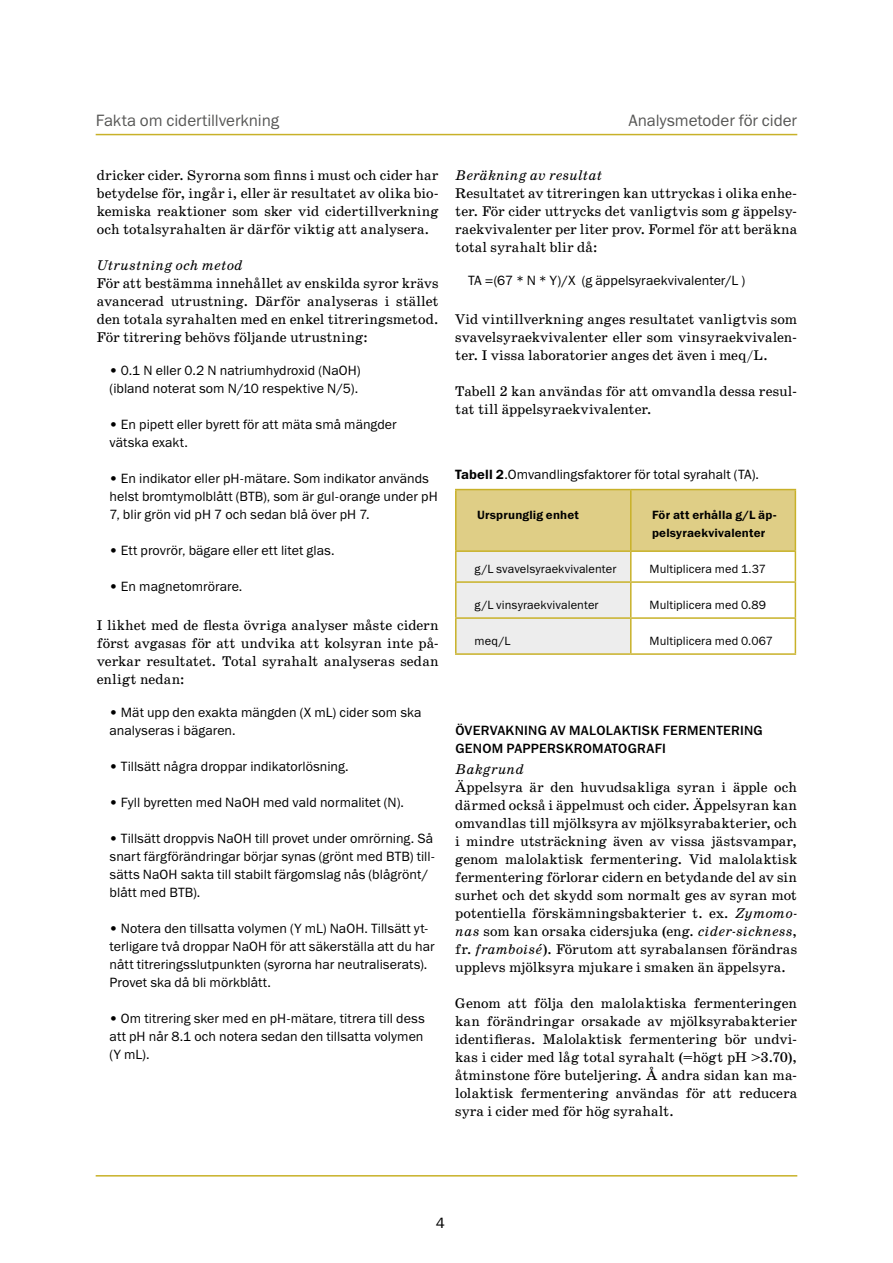
<style>
.page{position:relative;width:893px;height:1263px;background:#fff}
.page>*{position:absolute;margin:0;border:0;box-sizing:border-box;transform-origin:0 0}
.t1{font:16.5px "Franklin Gothic ITC";letter-spacing:-.005em;color:#575756}
.t2{font:15px "Franklin Gothic ITC";color:#000}
.t3{font:14.25px/18px "School";color:#000;text-align:justify}
.t4{font:italic 14.25px "School";letter-spacing:.005em;color:#000}
.t5{font:13.5px/18px "Franklin Gothic ITC";letter-spacing:.005em;color:#000}
.t6{font:500 13.5px/18px "Franklin Gothic ITC";letter-spacing:.015em;color:#000}
.t7{font:12px "Franklin Gothic ITC";letter-spacing:.01em;color:#000}
.t8{font:600 12px/18px "Franklin Gothic ITC";letter-spacing:.015em;color:#000}
.s1{font-weight:600}
.s2{font-style:italic}
</style>
<div class="page">
<hr style="left:96px;top:1175px;width:701px;height:1px;background:#c8b128">
<hr style="left:96px;top:134px;width:701px;height:1px;background:#c8b128">
<hr style="left:455px;top:489px;width:176px;height:1px;background:#c8b128">
<hr style="left:455px;top:490px;width:2px;height:60px;background:#c8b128">
<hr style="left:631px;top:489px;width:165px;height:1px;background:#c8b128">
<hr style="left:455px;top:550px;width:176px;height:2px;background:#c8b128">
<hr style="left:455px;top:552px;width:2px;height:29px;background:#c8b128">
<svg style="left:456px;top:490px;width:340px;height:163px"></svg>
<hr style="left:455px;top:581px;width:176px;height:2px;background:#c8b128">
<hr style="left:455px;top:583px;width:2px;height:34px;background:#c8b128">
<hr style="left:631px;top:581px;width:165px;height:2px;background:#c8b128">
<hr style="left:630px;top:583px;width:2px;height:34px;background:#c8b128">
<hr style="left:795px;top:583px;width:1px;height:34px;background:#c8b128">
<hr style="left:455px;top:617px;width:176px;height:2px;background:#c8b128">
<hr style="left:455px;top:619px;width:2px;height:34px;background:#c8b128">
<hr style="left:631px;top:617px;width:165px;height:2px;background:#c8b128">
<hr style="left:630px;top:619px;width:2px;height:34px;background:#c8b128">
<hr style="left:795px;top:619px;width:1px;height:34px;background:#c8b128">
<hr style="left:455px;top:653px;width:176px;height:2px;background:#c8b128">
<hr style="left:631px;top:653px;width:165px;height:2px;background:#c8b128">
<p class="t1" style="left:96px;top:110px;width:185px">Fakta om cidertillverkning</p>
<p class="t1" style="left:628px;top:110px;width:170px">Analysmetoder för cider</p>
<p class="t3" style="left:97px;top:166px;width:343px">dricker cider. Syrorna som finns i must och cider har betydelse för, ingår i, eller är resultatet av olika bio&shy;kemiska reaktioner som sker vid cidertillverkning och totalsyrahalten är därför viktig att analysera.</p>
<p class="t4" style="left:97px;top:257px;width:147px">Utrustning och metod</p>
<p class="t3" style="left:97px;top:274px;width:343px">För att bestämma innehållet av enskilda syror krävs avancerad utrustning. Därför analyseras i stället den totala syrahalten med en enkel titreringsmetod.<br>För titrering behövs följande utrustning:</p>
<p class="t5" style="left:110px;top:361px;width:252px">• 0.1 N eller 0.2 N natriumhydroxid (NaOH) (ibland noterat som N/10 respektive N/5).</p>
<p class="t5" style="left:110px;top:415px;width:289px">• En pipett eller byrett för att mäta små mängder vätska exakt.</p>
<p class="t5" style="left:110px;top:469px;width:330px">• En indikator eller pH-mätare. Som indikator används helst bromtymolblått (BTB), som är gul-orange under pH<br>7, blir grön vid pH 7 och sedan blå över pH 7.</p>
<p class="t5" style="left:110px;top:541px;width:226px">• Ett provrör, bägare eller ett litet glas.</p>
<p class="t5" style="left:110px;top:577px;width:134px">• En magnetomrörare.</p>
<p class="t3" style="left:97px;top:616px;width:343px">I likhet med de flesta övriga analyser måste cidern först avgasas för att undvika att kolsyran inte på&shy;verkar resultatet. Total syrahalt analyseras sedan enligt nedan:</p>
<p class="t5" style="left:110px;top:703px;width:313px">• Mät upp den exakta mängden (X mL) cider som ska analyseras i bägaren.</p>
<p class="t5" style="left:110px;top:757px;width:241px">• Tillsätt några droppar indikatorlösning.</p>
<p class="t5" style="left:110px;top:793px;width:296px">• Fyll byretten med NaOH med vald normalitet (N).</p>
<p class="t5" style="left:110px;top:829px;width:327px">• Tillsätt droppvis NaOH till provet under omrörning. Så snart färgförändringar börjar synas (grönt med BTB) till&shy;sätts NaOH sakta till stabilt färgomslag nås (blågrönt/ blått med BTB).</p>
<p class="t5" style="left:110px;top:919px;width:326px">• Notera den tillsatta volymen (Y mL) NaOH. Tillsätt yt&shy;terligare två droppar NaOH för att säkerställa att du har nått titreringsslutpunkten (syrorna har neutraliserats).<br>Provet ska då bli mörkblått.</p>
<p class="t5" style="left:110px;top:1009px;width:317px;text-align:justify">• Om titrering sker med en pH-mätare, titrera till dess att pH når 8.1 och notera sedan den tillsatta volymen (Y mL).</p>
<p class="t4" style="left:455px;top:167px;width:148px">Beräkning av resultat</p>
<p class="t3" style="left:455px;top:184px;width:343px">Resultatet av titreringen kan uttryckas i olika enhe&shy;ter. För cider uttrycks det vanligtvis som g äppelsy&shy;raekvivalenter per liter prov. Formel för att beräkna total syrahalt blir då:</p>
<p class="t5" style="left:468px;top:271px;width:279px">TA =(67 * N * Y)/X (g äppelsyraekvivalenter/L )</p>
<p class="t3" style="left:455px;top:310px;width:343px">Vid vintillverkning anges resultatet vanligtvis som svavelsyraekvivalenter eller som vinsyraekvivalen&shy;ter. I vissa laboratorier anges det även i meq/L.</p>
<p class="t3" style="left:455px;top:382px;width:343px">Tabell 2 kan användas för att omvandla dessa resul&shy;tat till äppelsyraekvivalenter.</p>
<p class="t5" style="left:455px;top:466px;width:305px"><span class="s1">Tabell 2</span>.Omvandlingsfaktorer för total syrahalt (TA).</p>
<p class="t8" style="left:477px;top:506px;width:103px">Ursprunglig enhet</p>
<p class="t8" style="left:652px;top:506px;width:126px">För att erhålla g/L äp&shy;pelsyraekvivalenter</p>
<p class="t7" style="left:475px;top:562px;width:143px">g/L svavelsyraekvivalenter</p>
<p class="t7" style="left:650px;top:562px;width:118px">Multiplicera med 1.37</p>
<p class="t7" style="left:475px;top:598px;width:126px">g/L vinsyraekvivalenter</p>
<p class="t7" style="left:650px;top:598px;width:118px">Multiplicera med 0.89</p>
<p class="t7" style="left:475px;top:634px;width:38px">meq/L</p>
<p class="t7" style="left:650px;top:634px;width:125px">Multiplicera med 0.067</p>
<p class="t6" style="left:455px;top:722px;width:309px">ÖVERVAKNING AV MALOLAKTISK FERMENTERING<br>GENOM PAPPERSKROMATOGRAFI</p>
<p class="t4" style="left:455px;top:761px;width:70px">Bakgrund</p>
<p class="t3" style="left:455px;top:778px;width:343px">Äppelsyra är den huvudsakliga syran i äpple och därmed också i äppelmust och cider. Äppelsyran kan omvandlas till mjölksyra av mjölksyrabakterier, och i mindre utsträckning även av vissa jästsvampar, genom malolaktisk fermentering. Vid malolaktisk fermentering förlorar cidern en betydande del av sin surhet och det skydd som normalt ges av syran mot potentiella förskämningsbakterier t. ex. <span class="s2">Zymomo&shy;nas</span> som kan orsaka cidersjuka (eng. <span class="s2">cider-sickness</span>, fr. <span class="s2">framboisé</span>). Förutom att syrabalansen förändras upplevs mjölksyra mjukare i smaken än äppelsyra.</p>
<p class="t3" style="left:455px;top:994px;width:343px">Genom att följa den malolaktiska fermenteringen kan förändringar orsakade av mjölksyrabakterier identifieras. Malolaktisk fermentering bör undvi&shy;kas i cider med låg total syrahalt (=högt pH &gt;3.70), åtminstone före buteljering. Å andra sidan kan ma&shy;lolaktisk fermentering användas för att reducera syra i cider med för hög syrahalt.</p>
<p class="t2" style="left:436px;top:1213px;width:10px">4</p>
</div>
